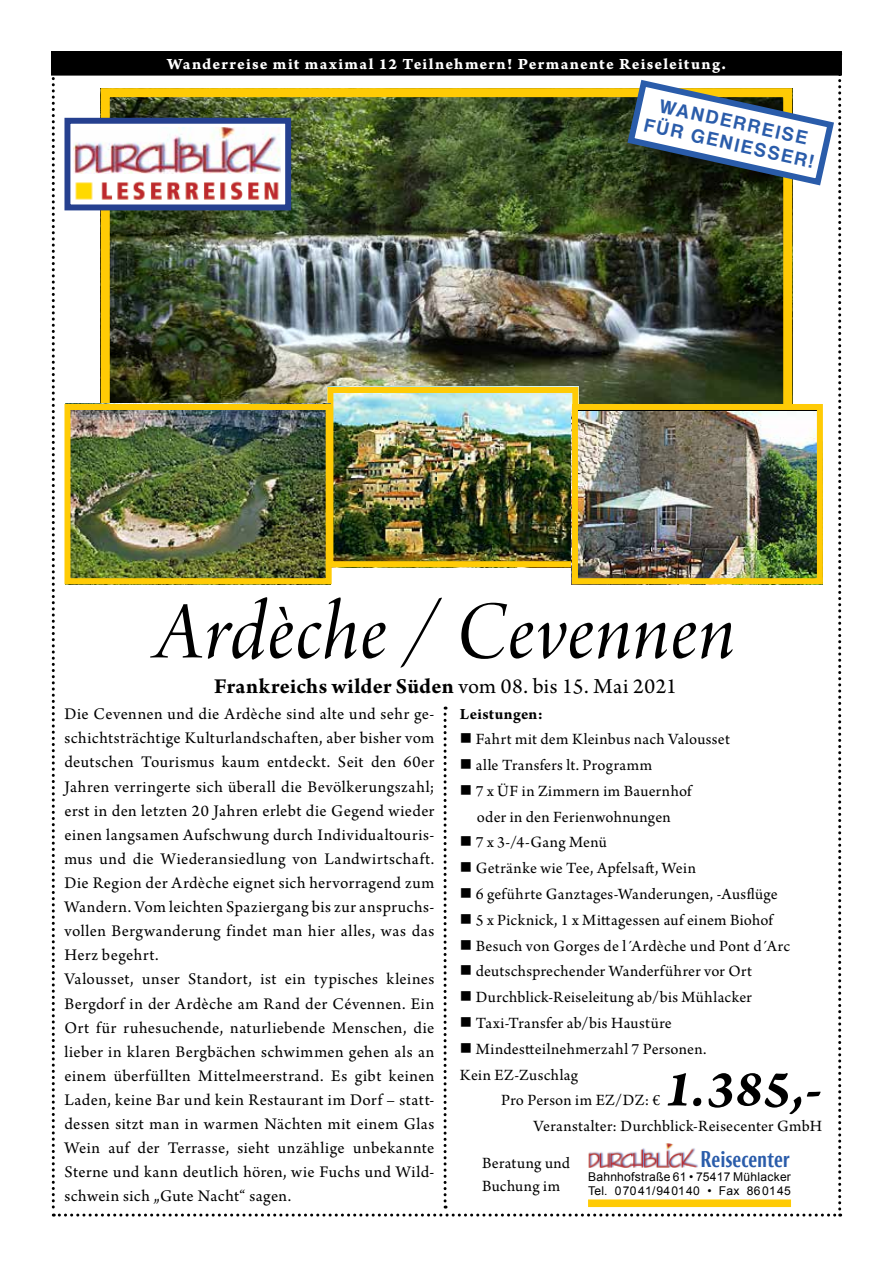
<style>
.page{position:relative;width:893px;height:1263px;background:#fff}
.page>*{position:absolute;margin:0;border:0;box-sizing:border-box;transform-origin:0 0}
.t1{font:87px "Arno Pro Italic Display";letter-spacing:.015em;color:#000}
.t2{font:54px "Arno Pro Bold Italic Sm Text";color:#000}
.t3{font:700 22.5px "Arno Pro";letter-spacing:.01em;color:#000}
.t4{font:500 21.6px "Bureau Roxy";color:#2a5caa}
.t5{font:500 18px/21.6px "Europa SB";color:#2a5caa;text-align:center}
.t6{font:17.1px/24.2px "Arno Pro";letter-spacing:.025em;color:#000}
.t7{font:16.5px/22.5px "Arno Pro";letter-spacing:.015em;color:#000}
.t8{font:16.5px "Arno Pro Bold Caption";letter-spacing:.065em;color:#fff}
.t9{font:700 16.5px "Arno Pro";letter-spacing:.02em;color:#000}
.t10{font:300 10.05px/11.4px "Helvetica Neue";letter-spacing:.09em;color:#000}
.s1{font-weight:400}
</style>
<div class="page">
<div style="left:51px;top:51px;width:791px;height:25px;border:2px solid #000"></div>
<img style="left:52px;top:53px;width:789px;height:1163px">
<img style="left:334px;top:394px;width:237px;height:166px">
<div style="left:327px;top:387px;width:251px;height:180px;border:6px solid #ffcb05"></div>
<img style="left:579px;top:412px;width:237px;height:165px">
<div style="left:572px;top:404px;width:251px;height:180px;border:6px solid #ffcb05"></div>
<img style="left:71px;top:411px;width:254px;height:166px">
<div style="left:64px;top:404px;width:268px;height:180px;border:6px solid #ffcb05"></div>
<img style="left:588px;top:1143px;width:110px;height:24px">
<div style="left:588px;top:1199px;width:203px;height:8px;background:#ffcb05"></div>
<div style="left:64px;top:118px;width:227px;height:92px;background:#fff;border:6px solid #25408f"></div>
<img style="left:75px;top:181px;width:204px;height:19px">
<img style="left:74px;top:127px;width:207px;height:46px">
<p class="t8" style="left:167px;top:54px;width:560px">Wanderreise mit maximal 12 Teilnehmern! Permanente Reiseleitung.</p>
<p class="t5" style="left:652px;top:92px;width:175px;rotate:13deg">WANDERREISE<br>FÜR GENIESSER!</p>
<h1 class="t1" style="left:156px;top:583px;width:581px">Ardèche / Cevennen</h1>
<h3 class="t3" style="left:214px;top:673px;width:464px">Frankreichs wilder Süden <span class="s1">vom 08. bis 15. Mai 2021</span></h3>
<p class="t6" style="left:64px;top:703px;width:371px">Die Cevennen und die Ardèche sind alte und sehr ge&shy;schichtsträchtige Kulturlandschaften, aber bisher vom deutschen Tourismus kaum entdeckt. Seit den 60er Jahren verringerte sich überall die Bevölkerungszahl; erst in den letzten 20 Jahren erlebt die Gegend wieder einen langsamen Aufschwung durch Individualtouris&shy;mus und die Wiederansiedlung von Landwirtschaft.<br>Die Region der Ardèche eignet sich hervorragend zum Wandern. Vom leichten Spaziergang bis zur anspruchs&shy;vollen Bergwanderung findet man hier alles, was das Herz begehrt.<br>Valousset, unser Standort, ist ein typisches kleines Bergdorf in der Ardèche am Rand der Cévennen. Ein Ort für ruhesuchende, naturliebende Menschen, die lieber in klaren Bergbächen schwimmen gehen als an einem überfüllten Mittelmeerstrand. Es gibt keinen Laden, keine Bar und kein Restaurant im Dorf – statt&shy;dessen sitzt man in warmen Nächten mit einem Glas Wein auf der Terrasse, sieht unzählige unbekannte Sterne und kann deutlich hören, wie Fuchs und Wild&shy;schwein sich „Gute Nacht“ sagen.</p>
<p class="t9" style="left:460px;top:704px;width:84px">Leistungen:</p>
<p class="t7" style="left:460px;top:729px;width:271px">■ Fahrt mit dem Kleinbus nach Valousset</p>
<p class="t7" style="left:460px;top:755px;width:194px">■ alle Transfers lt. Programm</p>
<p class="t7" style="left:460px;top:779px;width:233px;line-height:25.8px;text-align:center">■ 7 x ÜF in Zimmern im Bauernhof oder in den Ferienwohnungen</p>
<p class="t7" style="left:460px;top:832px;width:148px">■ 7 x 3-/4-Gang Menü</p>
<p class="t7" style="left:460px;top:858px;width:237px">■ Getränke wie Tee, Apfelsaft, Wein</p>
<p class="t7" style="left:460px;top:884px;width:319px">■ 6 geführte Ganztages-Wanderungen, -Ausflüge</p>
<p class="t7" style="left:460px;top:909px;width:314px">■ 5 x Picknick, 1 x Mittagessen auf einem Biohof</p>
<p class="t7" style="left:460px;top:935px;width:332px">■ Besuch von Gorges de l´Ardèche und Pont d´Arc</p>
<p class="t7" style="left:460px;top:961px;width:294px">■ deutschsprechender Wanderführer vor Ort</p>
<p class="t7" style="left:460px;top:987px;width:293px">■ Durchblick-Reiseleitung ab/bis Mühlacker</p>
<p class="t7" style="left:460px;top:1013px;width:213px">■ Taxi-Transfer ab/bis Haustüre</p>
<p class="t7" style="left:460px;top:1038px;width:248px">■ Mindestteilnehmerzahl 7 Personen.</p>
<p class="t7" style="left:460px;top:1064px;width:120px">Kein EZ-Zuschlag</p>
<p class="t7" style="left:501px;top:1090px;width:161px">Pro Person im EZ/DZ: €</p>
<h2 class="t2" style="left:664px;top:1056px;width:160px">1.385,-</h2>
<p class="t7" style="left:534px;top:1116px;width:290px">Veranstalter: Durchblick-Reisecenter GmbH</p>
<p class="t4" style="left:701px;top:1147px;width:91px">Reisecenter</p>
<p class="t10" style="left:588px;top:1169px;width:203px">Bahnhofstraße 61 • 75417 Mühlacker<br>Tel. 0 70 41/94 01 40 • Fax 86 01 45</p>
<p class="t7" style="left:482px;top:1153px;width:90px">Beratung und<br>Buchung im</p>
</div>
